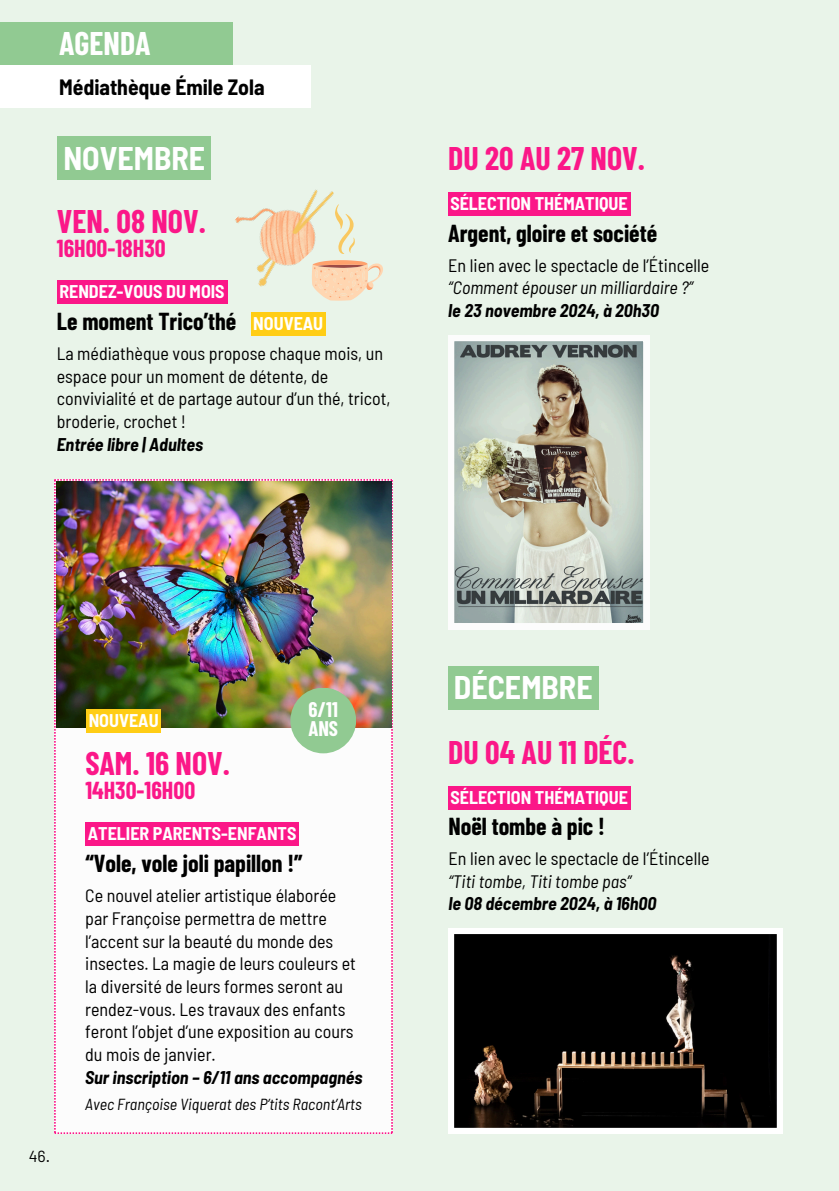
<style>
.page{position:relative;width:839px;height:1191px;background:#fff}
.page>*{position:absolute;margin:0;border:0;box-sizing:border-box;transform-origin:0 0}
.t1{font:700 32px "Barlow Condensed";color:#fb1788}
.t2{font:700 semi-condensed 32px "Barlow";color:#fff}
.t3{font:700 32px "Barlow Condensed";color:#fff}
.t4{font:700 24px "Barlow Condensed";color:#000}
.t5{font:700 24px "Barlow Condensed";color:#fb1788}
.t6{font:700 semi-condensed 21.6px "Barlow";color:#000}
.t7{font:700 20.6px/19px "Barlow Condensed";color:#fff}
.t8{font:semi-condensed 18px/22.6px "Barlow";color:#000}
.t9{font:700 semi-condensed 18px "Barlow";color:#fff}
.t10{font:italic semi-condensed 16px "Barlow";color:#000}
.t11{font:16px "Barlow";color:#000}
.s1{font-weight:700;font-style:italic}
.s2{font-style:italic}
</style>
<div class="page">
<div style="left:0;top:0;width:838px;height:1191px;background:#e9f4e9"></div>
<div style="left:0;top:22px;width:232px;height:43px;background:#91ca92"></div>
<div style="left:0;top:65px;width:311px;height:43px;background:#fff"></div>
<div style="left:54px;top:479px;width:338px;height:654px;background:#fcfcfc"></div>
<img style="left:57px;top:482px;width:334px;height:246px">
<div style="left:290px;top:688px;width:66px;height:65px;background:#91ca92;border-radius:50%"></div>
<img style="left:227px;top:189px;width:107px;height:103px">
<svg style="left:335px;top:204px;width:20px;height:50px"></svg>
<svg style="left:312px;top:260px;width:71px;height:40px"></svg>
<svg style="left:448px;top:335px;width:201px;height:294px;background:#b3b7ac"></svg>
<svg style="left:448px;top:928px;width:334px;height:206px;background:#23201e"></svg>
<div style="left:57px;top:137px;width:154px;height:43px;background:#91ca92"></div>
<div style="left:85px;top:823px;width:214px;height:23px;background:#fb1788"></div>
<div style="left:57px;top:280px;width:170px;height:24px;background:#fb1788"></div>
<div style="left:448px;top:193px;width:182px;height:23px;background:#fb1788"></div>
<div style="left:448px;top:786px;width:182px;height:24px;background:#fb1788"></div>
<div style="left:448px;top:666px;width:150px;height:44px;background:#91ca92"></div>
<div style="left:251px;top:313px;width:75px;height:23px;background:#ffcd15"></div>
<div style="left:86px;top:709px;width:75px;height:23px;background:#ffcd15"></div>
<p class="t3" style="left:59px;top:23px;width:93px">AGENDA</p>
<h3 class="t6" style="left:59px;top:74px;width:207px">Médiathèque Émile Zola</h3>
<h5 class="t2" style="left:63px;top:138px;width:143px">NOVEMBRE</h5>
<h3 class="t1" style="left:57px;top:201px;width:150px">VEN. 08 NOV.</h3>
<h3 class="t5" style="left:57px;top:233px;width:110px">16H00-18H30</h3>
<h6 class="t9" style="left:59px;top:280px;width:167px">RENDEZ-VOUS DU MOIS</h6>
<p class="t4" style="left:57px;top:306px;width:181px">Le moment Trico’thé</p>
<h6 class="t9" style="left:253px;top:312px;width:71px">NOUVEAU</h6>
<h2 class="t8" style="left:57px;top:342px;width:335px">La médiathèque vous propose chaque mois, un espace pour un moment de détente, de convivialité et de partage autour d’un thé, tricot, broderie, crochet !<br><span class="s1">Entrée libre | Adultes</span></h2>
<h5 class="t1" style="left:448px;top:138px;width:198px">DU 20 AU 27 NOV.</h5>
<h1 class="t9" style="left:450px;top:192px;width:179px">SÉLECTION THÉMATIQUE</h1>
<h5 class="t4" style="left:448px;top:218px;width:210px">Argent, gloire et société</h5>
<h3 class="t8" style="left:448px;top:253px;width:262px">En lien avec le spectacle de l’Étincelle <span class="s2">“Comment épouser un milliardaire ?” </span><span class="s1">le 23 novembre 2024, à 20h30</span></h3>
<h3 class="t11" style="left:29px;top:1146px;width:23px">46.</h3>
<p class="t9" style="left:89px;top:709px;width:71px">NOUVEAU</p>
<h3 class="t1" style="left:85px;top:743px;width:146px">SAM. 16 NOV.</h3>
<h3 class="t5" style="left:85px;top:775px;width:111px">14H30-16H00</h3>
<h5 class="t7" style="left:308px;top:699px;width:31px">6/11<br>ANS</h5>
<p class="t9" style="left:88px;top:822px;width:210px">ATELIER PARENTS-ENFANTS</p>
<h4 class="t4" style="left:85px;top:848px;width:219px">“Vole, vole joli papillon !”</h4>
<h5 class="t8" style="left:85px;top:884px;width:278px">Ce nouvel atelier artistique élaborée par Françoise permettra de mettre l’accent sur la beauté du monde des insectes. La magie de leurs couleurs et la diversité de leurs formes seront au rendez-vous. Les travaux des enfants feront l’objet d’une exposition au cours du mois de janvier.<br><span class="s1">Sur inscription – 6/11 ans accompagnés</span></h5>
<h6 class="t10" style="left:85px;top:1094px;width:278px">Avec Françoise Viquerat des P’tits Racont’Arts</h6>
<h5 class="t2" style="left:454px;top:667px;width:140px">DÉCEMBRE</h5>
<h6 class="t1" style="left:448px;top:732px;width:188px">DU 04 AU 11 DÉC.</h6>
<p class="t9" style="left:450px;top:786px;width:179px">SÉLECTION THÉMATIQUE</p>
<h1 class="t4" style="left:448px;top:811px;width:158px">Noël tombe à pic !</h1>
<h1 class="t8" style="left:448px;top:847px;width:262px">En lien avec le spectacle de l’Étincelle <span class="s2">“Titi tombe, Titi tombe pas”<br></span><span class="s1">le 08 décembre 2024, à 16h00</span></h1>
</div>
